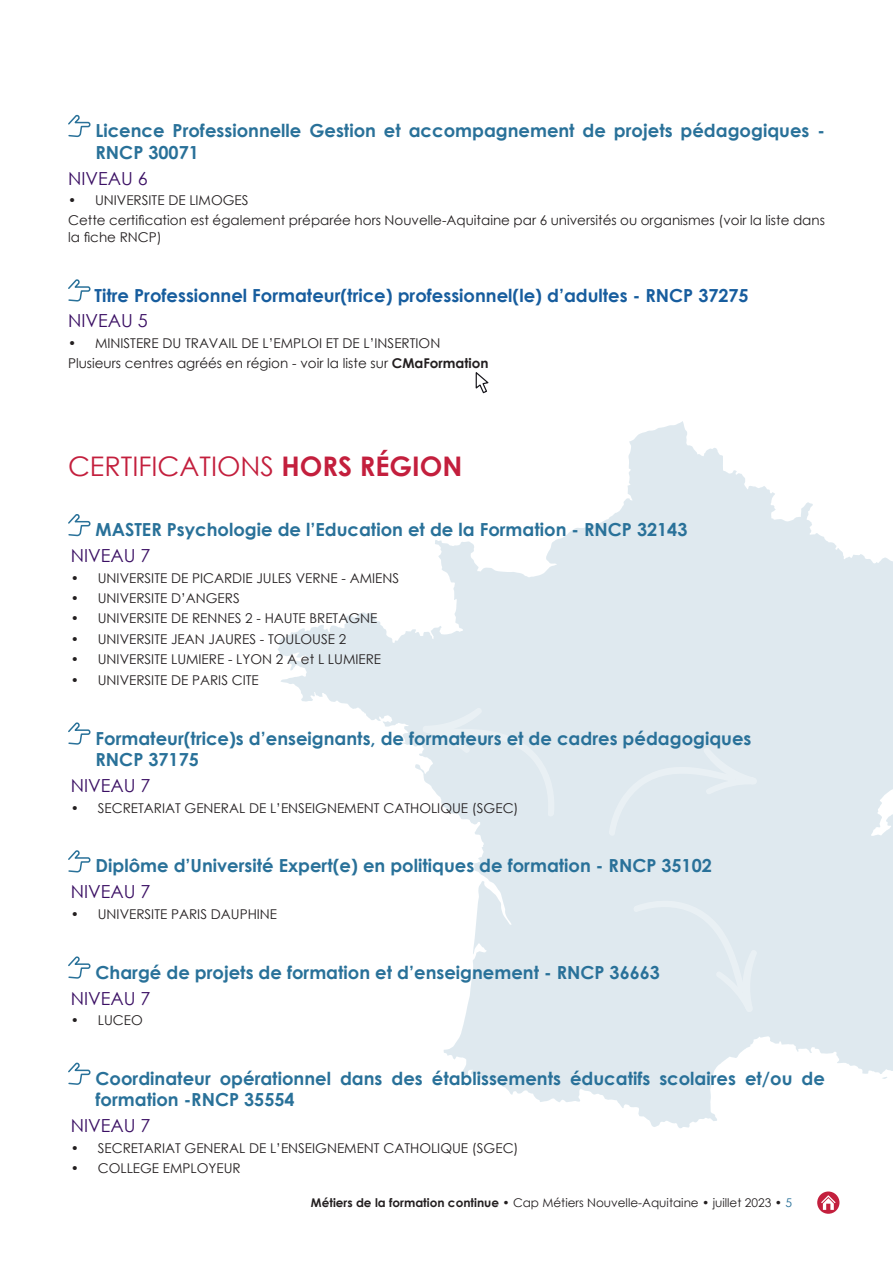
<style>
.page{position:relative;width:893px;height:1263px;background:#fff}
.page>*{position:absolute;margin:0;border:0;box-sizing:border-box;transform-origin:0 0}
.t1{font:27px "Century Gothic";color:#c31f3d}
.t2{font:700 18px/21.6px "Century Gothic";color:#297199}
.t3{font:700 18px "Century Gothic";color:#175d9e}
.t4{font:18px "Century Gothic";color:#3b1064}
.t5{font:13.5px/20.4px "Century Gothic";color:#231f20}
.t6{font:12px "Century Gothic";color:#231f20}
.s1{font-weight:700}
.s2{color:#297199}
</style>
<div class="page">
<div style="left:817px;top:1191px;width:22px;height:23px;background:#c31f3d;border-radius:50%"></div>
<svg style="left:821px;top:1195px;width:14px;height:15px"></svg>
<svg style="left:278px;top:421px;width:535px;height:707px"></svg>
<svg style="left:405px;top:510px;width:488px;height:581px;fill:#dfe9ef"></svg>
<svg style="left:608px;top:746px;width:150px;height:91px;background:#e0e9ef"></svg>
<svg style="left:632px;top:900px;width:126px;height:114px;background:#e0e9ef"></svg>
<svg style="left:421px;top:706px;width:134px;height:111px;background:#e2ebf0"></svg>
<svg style="left:68px;top:114px;width:23px;height:24px"></svg>
<svg style="left:68px;top:279px;width:23px;height:23px"></svg>
<svg style="left:68px;top:514px;width:23px;height:23px"></svg>
<svg style="left:68px;top:722px;width:23px;height:23px"></svg>
<svg style="left:68px;top:850px;width:23px;height:23px"></svg>
<svg style="left:68px;top:956px;width:23px;height:23px"></svg>
<svg style="left:68px;top:1062px;width:23px;height:23px"></svg>
<svg style="left:475px;top:372px;width:14px;height:22px"></svg>
<h2 class="t2" style="left:96px;top:119px;width:731px">Licence Professionnelle Gestion et accompagnement de projets pédagogiques -<br>RNCP 30071</h2>
<h2 class="t4" style="left:68px;top:165px;width:81px">NIVEAU 6</h2>
<p class="t5" style="left:68px;top:190px;width:758px">• UNIVERSITE DE LIMOGES<br>Cette certification est également préparée hors Nouvelle-Aquitaine par 6 universités ou organismes (voir la liste dans</p>
<p class="t5" style="left:68px;top:226px;width:95px">la fiche RNCP)</p>
<h2 class="t3" style="left:95px;top:281px;width:656px">Titre Professionnel Formateur(trice) professionnel(le) d’adultes - RNCP 37275</h2>
<h2 class="t4" style="left:68px;top:308px;width:81px">NIVEAU 5</h2>
<p class="t5" style="left:68px;top:333px;width:422px">• MINISTERE DU TRAVAIL DE L’EMPLOI ET DE L’INSERTION<br>Plusieurs centres agréés en région - voir la liste sur <span class="s1">CMaFormation</span></p>
<h1 class="t1" style="left:68px;top:448px;width:396px">CERTIFICATIONS <span class="s1">HORS RÉGION</span></h1>
<h2 class="t2" style="left:96px;top:518px;width:593px">MASTER Psychologie de l’Education et de la Formation - RNCP 32143</h2>
<h2 class="t4" style="left:71px;top:543px;width:81px">NIVEAU 7</h2>
<p class="t5" style="left:71px;top:567px;width:330px">• UNIVERSITE DE PICARDIE JULES VERNE - AMIENS</p>
<p class="t5" style="left:71px;top:588px;width:170px">• UNIVERSITE D’ANGERS</p>
<p class="t5" style="left:71px;top:608px;width:308px">• UNIVERSITE DE RENNES 2 - HAUTE BRETAGNE</p>
<p class="t5" style="left:71px;top:629px;width:277px">• UNIVERSITE JEAN JAURES - TOULOUSE 2</p>
<p class="t5" style="left:71px;top:649px;width:312px">• UNIVERSITE LUMIERE - LYON 2 A et L LUMIERE</p>
<p class="t5" style="left:71px;top:669px;width:190px">• UNIVERSITE DE PARIS CITE</p>
<h2 class="t2" style="left:96px;top:726px;width:657px">Formateur(trice)s d’enseignants, de formateurs et de cadres pédagogiques<br>RNCP 37175</h2>
<h2 class="t4" style="left:71px;top:773px;width:81px">NIVEAU 7</h2>
<p class="t5" style="left:71px;top:797px;width:449px">• SECRETARIAT GENERAL DE L’ENSEIGNEMENT CATHOLIQUE (SGEC)</p>
<h2 class="t2" style="left:96px;top:854px;width:618px">Diplôme d’Université Expert(e) en politiques de formation - RNCP 35102</h2>
<h2 class="t4" style="left:71px;top:879px;width:81px">NIVEAU 7</h2>
<p class="t5" style="left:71px;top:903px;width:208px">• UNIVERSITE PARIS DAUPHINE</p>
<h2 class="t2" style="left:96px;top:960px;width:566px">Chargé de projets de formation et d’enseignement - RNCP 36663</h2>
<h2 class="t4" style="left:71px;top:985px;width:81px">NIVEAU 7</h2>
<p class="t5" style="left:71px;top:1010px;width:74px">• LUCEO</p>
<h2 class="t2" style="left:96px;top:1067px;width:731px">Coordinateur opérationnel dans des établissements éducatifs scolaires et/ou de formation -RNCP 35554</h2>
<h2 class="t4" style="left:71px;top:1113px;width:81px">NIVEAU 7</h2>
<p class="t5" style="left:71px;top:1137px;width:449px">• SECRETARIAT GENERAL DE L’ENSEIGNEMENT CATHOLIQUE (SGEC)</p>
<p class="t5" style="left:71px;top:1158px;width:172px">• COLLEGE EMPLOYEUR</p>
<p class="t6" style="left:311px;top:1194px;width:483px"><span class="s1">Métiers de la formation continue</span> • Cap Métiers Nouvelle-Aquitaine • juillet 2023 • <span class="s2">5</span></p>
</div>
